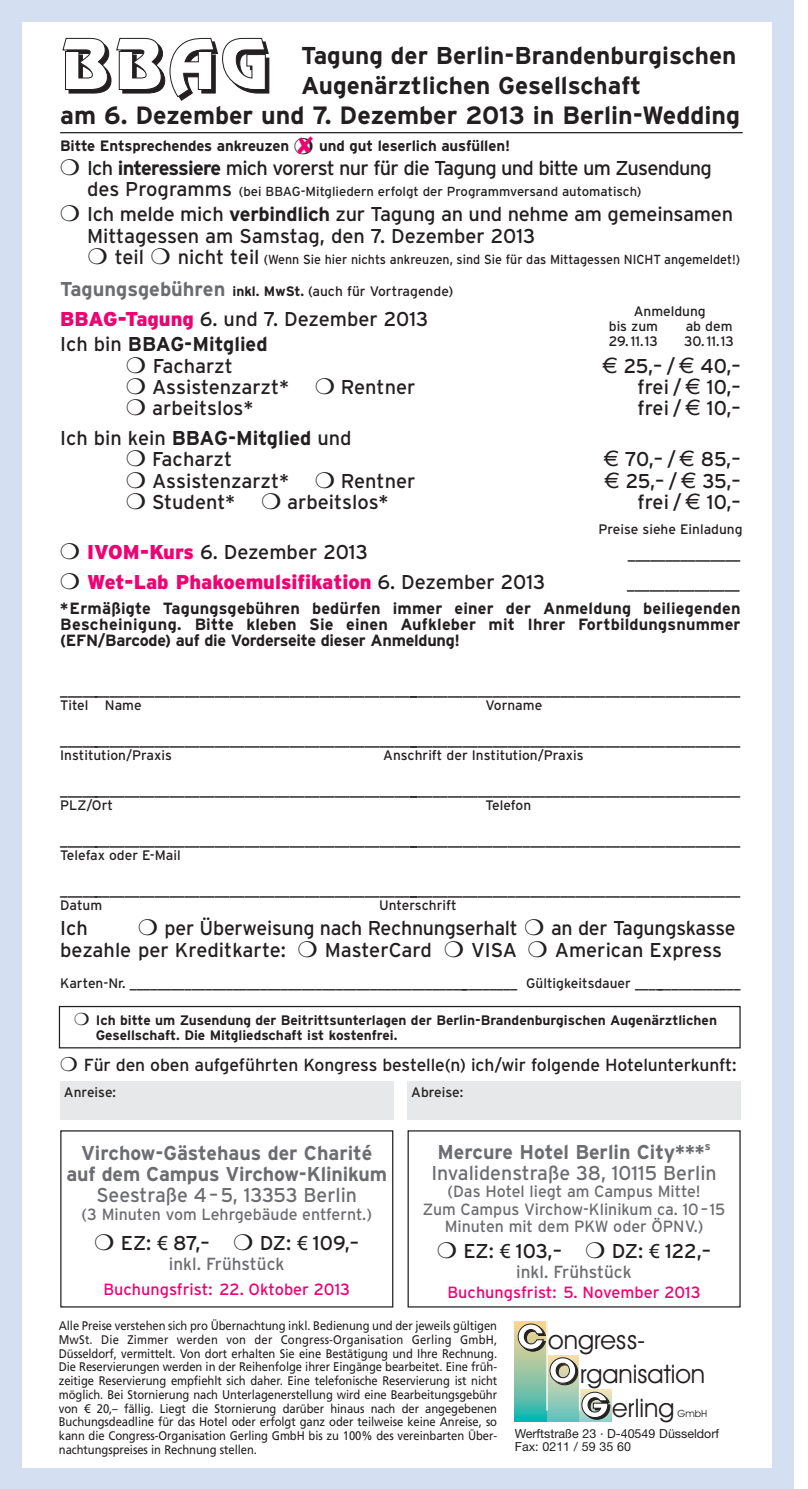
<style>
.page{position:relative;width:808px;height:1489px;background:#fff}
.page>*{position:absolute;margin:0;border:0;box-sizing:border-box;transform-origin:0 0}
.t1{font:25.75px "Avant Garde Book BT";color:#231f20}
.t2{font:700 25px "Interstate";color:#231f20}
.t3{font:700 24.5px/30px "Interstate";color:#231f20}
.t4{font:20px/21.2px "Interstate";letter-spacing:-.015em;color:#231f20}
.t5{font:20px/21.2px "Interstate";color:#6c6d70;text-align:center}
.t6{font:20px "Interstate";letter-spacing:-.035em;color:#231f20}
.t7{font:700 20px/21.2px "Interstate";letter-spacing:-.005em;color:#6c6d70;text-align:center}
.t8{font:900 20px "Interstate";color:#ed0372}
.t9{font:17.5px "Interstate";letter-spacing:-.005em;color:#231f20}
.t10{font:17.5px "Interstate";color:#6c6d70}
.t11{font:700 16.25px/16.2px "Interstate";letter-spacing:-.015em;color:#231f20;text-align:justify}
.t12{font:16.25px/17.5px "Interstate";color:#6c6d70;text-align:center}
.t13{font:16.25px "Interstate";color:#ed0372}
.t14{font:15px "Interstate";color:#231f20}
.t15{font:700 15px "Interstate";letter-spacing:-.005em;color:#231f20}
.t16{font:13.75px/14.5px "Interstate";color:#231f20}
.t17{font:700 13.75px/15px "Interstate";color:#231f20}
.t18{font:13px "Interstate";color:#231f20;scale:.95 1}
.t19{font:13px "Interstate";color:#231f20}
.t20{font:12.5px/13.8px "Frutiger";letter-spacing:-.005em;color:#231f20;text-align:justify;scale:.9 1}
.t21{font:12.5px/13.8px "Helvetica Neue";color:#231f20}
.t22{font:10px "Avant Garde Book BT";color:#231f20}
.s1{color:#ed0372}
.s2{font-weight:700}
.s3{font-size:20px}
.s4{font-weight:700;font-size:20px;color:#6c6d70}
.s5{font-weight:900;color:#ed0372}
.s6{font-family:"Linotype Euro Font Rto S"}
.s7{color:#231f20}
.s8{font-weight:400;color:#231f20}
.s9{font-family:"Linotype Euro Font Ato F"}
.s10{font-family:"Avant Garde";font-weight:700;font-size:33px;color:#fff}
</style>
<div class="page">
<div style="left:0;top:0;width:21px;height:1488px;background:#d4e0f1"></div>
<div style="left:772px;top:0;width:22px;height:1488px;background:#d4e0f1"></div>
<div style="left:0;top:0;width:794px;height:21px;background:#d4e0f1"></div>
<div style="left:0;top:1467px;width:794px;height:21px;background:#d4e0f1"></div>
<hr style="left:60px;top:132px;width:683px;height:1px;background:#231f20">
<div style="left:60px;top:1080px;width:333px;height:39px;background:#e7e8e9"></div>
<div style="left:407px;top:1080px;width:334px;height:39px;background:#e7e8e9"></div>
<div style="left:59px;top:1005px;width:682px;height:43px;border:1px solid #231f20"></div>
<svg style="left:515px;top:1321px;width:32px;height:100px;background:#94c6a1"></svg>
<div style="left:547px;top:1355px;width:32px;height:66px;background:linear-gradient(to bottom,#fedda5,#64c3bf)"></div>
<div style="left:579px;top:1389px;width:32px;height:32px;background:linear-gradient(to bottom,#f8e4ba,#95d2cc)"></div>
<hr style="left:546px;top:1319px;width:2px;height:91px;background:#fff">
<hr style="left:579px;top:1352px;width:1px;height:58px;background:#fff">
<div style="left:60px;top:1130px;width:333px;height:177px;border:1px solid #231f20"></div>
<svg style="left:62px;top:38px;width:208px;height:63px"></svg>
<h3 class="t3" style="left:301px;top:40px;width:437px">Tagung der Berlin-Brandenburgischen<br>Augenärztlichen Gesellschaft</h3>
<h2 class="t2" style="left:60px;top:100px;width:681px">am 6. Dezember und 7. Dezember 2013 in Berlin-Wedding</h2>
<p class="t15" style="left:60px;top:137px;width:451px">Bitte Entsprechendes ankreuzen ❍<span class="s1">✘</span> und gut leserlich ausfüllen!</p>
<h3 class="t6" style="left:60px;top:156px;width:653px">❍ Ich <span class="s2">interessiere</span> mich vorerst nur für die Tagung und bitte um Zusendung</h3>
<p class="t19" style="left:87px;top:184px;width:556px"><span class="s3">des Programms</span> (bei BBAG-Mitgliedern erfolgt der Programmversand automatisch)</p>
<h3 class="t4" style="left:87px;top:204px;width:647px;text-indent:-27px">❍ Ich melde mich <span class="s2">verbindlich</span> zur Tagung an und nehme am gemeinsamen<br>Mittagessen am Samstag, den 7. Dezember 2013</h3>
<p class="t18" style="left:88px;top:252px;width:688px">❍ <span class="s3">teil</span> ❍ <span class="s3">nicht teil</span> (Wenn Sie hier nichts ankreuzen, sind Sie für das Mittagessen NICHT angemeldet!)</p>
<p class="t16" style="left:60px;top:284px;width:395px"><span class="s4">Tagungsgebühren</span> <span class="s2">inkl. MwSt.</span> (auch für Vortragende)</p>
<h3 class="t4" style="left:60px;top:307px;width:370px;line-height:25px"><span class="s5">BBAG-Tagung</span> 6. und 7. Dezember 2013<br>Ich bin <span class="s2">BBAG-Mitglied</span></h3>
<h3 class="t4" style="left:126px;top:355px;width:108px">❍ Facharzt</h3>
<h3 class="t4" style="left:603px;top:355px;width:139px"><span class="s6">E</span> 25,– / <span class="s6">E</span> 40,–</h3>
<h3 class="t4" style="left:126px;top:376px;width:291px">❍ Assistenzarzt* ❍ Rentner</h3>
<h3 class="t4" style="left:637px;top:376px;width:105px">frei / <span class="s6">E</span> 10,–</h3>
<h3 class="t4" style="left:126px;top:397px;width:129px">❍ arbeitslos*</h3>
<h3 class="t4" style="left:637px;top:397px;width:105px">frei / <span class="s6">E</span> 10,–</h3>
<h3 class="t4" style="left:126px;top:427px;width:227px;text-indent:-66px">Ich bin kein <span class="s2">BBAG-Mitglied</span> und ❍ Facharzt</h3>
<p class="t16" style="left:634px;top:304px;width:74px">Anmeldung</p>
<p class="t16" style="left:609px;top:319px;width:51px">bis zum<br>29.11.13</p>
<p class="t16" style="left:684px;top:319px;width:51px">ab dem<br>30.11.13</p>
<h3 class="t4" style="left:604px;top:449px;width:138px"><span class="s6">E</span> 70,– / <span class="s6">E</span> 85,–</h3>
<h3 class="t4" style="left:126px;top:470px;width:291px">❍ Assistenzarzt* ❍ Rentner</h3>
<h3 class="t4" style="left:605px;top:470px;width:137px"><span class="s6">E</span> 25,– / <span class="s6">E</span> 35,–</h3>
<h3 class="t4" style="left:126px;top:491px;width:264px">❍ Student* ❍ arbeitslos*</h3>
<h3 class="t4" style="left:637px;top:491px;width:105px">frei / <span class="s6">E</span> 10,–</h3>
<h3 class="t4" style="left:60px;top:541px;width:309px">❍ <span class="s5">IVOM-Kurs</span> 6. Dezember 2013</h3>
<p class="t14" style="left:628px;top:545px;width:114px">_______________</p>
<h3 class="t8" style="left:60px;top:570px;width:487px"><span class="s7">❍</span> Wet-Lab Phakoemulsifikation <span class="s8">6. Dezember 2013</span></h3>
<p class="t14" style="left:627px;top:575px;width:114px">_______________</p>
<h3 class="t11" style="left:60px;top:600px;width:682px">*Ermäßigte Tagungsgebühren bedürfen immer einer der Anmeldung beiliegenden Bescheinigung. Bitte kleben Sie einen Aufkleber mit Ihrer Fortbildungsnummer (EFN/Barcode) auf die Vorderseite dieser Anmeldung!</h3>
<p class="t16" style="left:598px;top:521px;width:146px">Preise siehe Einladung</p>
<p class="t14" style="left:60px;top:680px;width:682px">___________________________________________________________________________________________</p>
<p class="t16" style="left:60px;top:697px;width:83px">Titel Name</p>
<p class="t16" style="left:485px;top:697px;width:58px">Vorname</p>
<p class="t14" style="left:60px;top:730px;width:682px">___________________________________________________________________________________________</p>
<p class="t16" style="left:60px;top:747px;width:113px">Institution/Praxis</p>
<p class="t16" style="left:383px;top:747px;width:202px">Anschrift der Institution/Praxis</p>
<p class="t14" style="left:60px;top:780px;width:682px">___________________________________________________________________________________________</p>
<p class="t16" style="left:60px;top:797px;width:54px">PLZ/Ort</p>
<p class="t16" style="left:485px;top:797px;width:47px">Telefon</p>
<p class="t14" style="left:60px;top:830px;width:682px">___________________________________________________________________________________________</p>
<p class="t16" style="left:60px;top:847px;width:122px">Telefax oder E-Mail</p>
<p class="t14" style="left:60px;top:880px;width:682px">___________________________________________________________________________________________</p>
<p class="t16" style="left:60px;top:897px;width:44px">Datum</p>
<p class="t16" style="left:379px;top:897px;width:79px">Unterschrift</p>
<h3 class="t4" style="left:60px;top:917px;width:29px">Ich</h3>
<h3 class="t4" style="left:60px;top:916px;width:677px;line-height:22.5px;text-indent:78px">❍ per Überweisung nach Rechnungserhalt ❍ an der Tagungskasse bezahle per Kreditkarte: ❍ MasterCard ❍ VISA ❍ American Express</h3>
<p class="t16" style="left:60px;top:976px;width:682px">Karten-Nr. _________________________________________________________ Gültigkeitsdauer ________________</p>
<p class="t17" style="left:96px;top:1012px;width:623px;text-indent:-21px">❍ Ich bitte um Zusendung der Beitrittsunterlagen der Berlin-Brandenburgischen Augenärztlichen<br>Gesellschaft. Die Mitgliedschaft ist kostenfrei.</p>
<h3 class="t9" style="left:60px;top:1054px;width:678px">❍ Für den oben aufgeführten Kongress bestelle(n) ich/wir folgende Hotelunterkunft:</h3>
<p class="t16" style="left:64px;top:1084px;width:54px">Anreise:</p>
<p class="t16" style="left:411px;top:1084px;width:54px">Abreise:</p>
<h3 class="t7" style="left:66px;top:1142px;width:322px">Virchow-Gästehaus der Charité auf dem Campus Virchow-Klinikum</h3>
<h3 class="t5" style="left:96px;top:1184px;width:262px">Seestraße 4–5, 13353 Berlin</h3>
<h3 class="t12" style="left:82px;top:1204px;width:292px">(3 Minuten vom Lehrgebäude entfernt.)</h3>
<h3 class="t4" style="left:95px;top:1232px;width:266px">❍ EZ: <span class="s9">3</span> 87,– ❍ DZ: <span class="s9">3</span> 109,–</h3>
<h3 class="t10" style="left:169px;top:1253px;width:117px">inkl. Frühstück</h3>
<h3 class="t13" style="left:103px;top:1280px;width:248px">Buchungsfrist: 22. Oktober 2013</h3>
<h3 class="t5" style="left:431px;top:1141px;width:287px"><span class="s2">Mercure Hotel Berlin City***</span><sup>s<br></sup>Invalidenstraße 38, 10115 Berlin</h3>
<h3 class="t12" style="left:423px;top:1182px;width:304px">(Das Hotel liegt am Campus Mitte!<br>Zum Campus Virchow-Klinikum ca. 10–15<br>Minuten mit dem PKW oder ÖPNV.)</h3>
<h3 class="t4" style="left:437px;top:1240px;width:275px">❍ EZ: <span class="s9">3</span> 103,– ❍ DZ: <span class="s9">3</span> 122,–</h3>
<h3 class="t10" style="left:516px;top:1261px;width:117px">inkl. Frühstück</h3>
<h3 class="t13" style="left:447px;top:1282px;width:255px">Buchungsfrist: 5. November 2013</h3>
<p class="t20" style="left:59px;top:1319px;width:489px">Alle Preise verstehen sich pro Übernachtung inkl. Bedienung und der jeweils gültigen MwSt. Die Zimmer werden von der Congress-Organisation Gerling GmbH, Düsseldorf, vermittelt. Von dort erhalten Sie eine Bestätigung und Ihre Rechnung.<br>Die Reservierungen werden in der Reihenfolge ihrer Eingänge bearbeitet. Eine früh&shy;zeitige Reservierung empfiehlt sich daher. Eine telefonische Reservierung ist nicht möglich. Bei Stornierung nach Unterlagenerstellung wird eine Bearbeitungsgebühr von <span class="s9">3</span> 20,– fällig. Liegt die Stornierung darüber hinaus nach der angegebenen Buchungsdeadline für das Hotel oder erfolgt ganz oder teilweise keine Anreise, so kann die Congress-Organisation Gerling GmbH bis zu 100% des vereinbarten Über&shy;nachtungspreises in Rechnung stellen.</p>
<h1 class="t1" style="left:517px;top:1330px;width:130px"><span class="s10">C</span>ongress-</h1>
<h1 class="t1" style="left:549px;top:1364px;width:158px"><span class="s10">O</span>rganisation</h1>
<h1 class="t1" style="left:581px;top:1398px;width:95px"><span class="s10">G</span>erling</h1>
<p class="t22" style="left:677px;top:1409px;width:31px">GmbH</p>
<p class="t21" style="left:515px;top:1427px;width:206px">Werftstraße 23 · D-40549 Düsseldorf<br>Fax: 0211 / 59 35 60</p>
</div>
